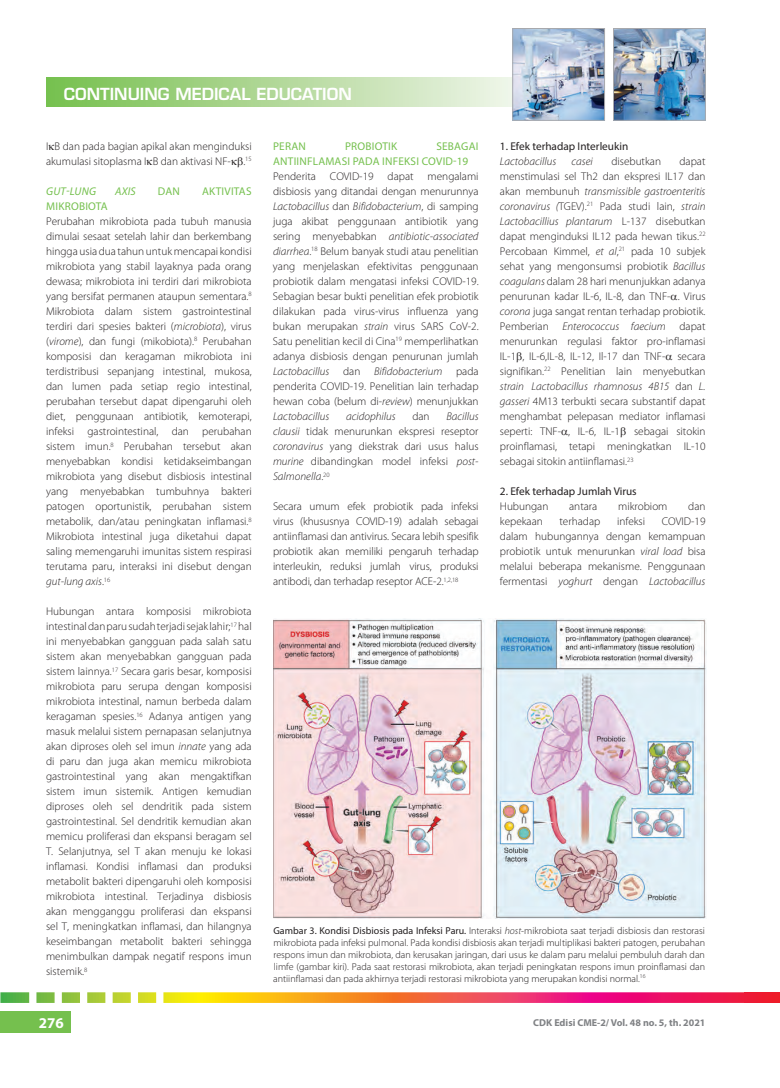
<style>
.page{position:relative;width:780px;height:1088px;background:#fff}
.page>*{position:absolute;margin:0;border:0;box-sizing:border-box;transform-origin:0 0}
.t1{font:600 16.25px "Eurostile LT Std";color:#fff}
.t2{font:700 15px "Myriad Pro";color:#fff}
.t3{font:300 11.25px/15px "Myriad Pro";color:#231f20;text-align:justify}
.t4{font:11.25px/15px "Myriad Pro";letter-spacing:.02em;color:#75c04e}
.t5{font:11.25px "Myriad Pro";color:#231f20}
.t6{font:italic 300 11.25px "Myriad Pro";color:#231f20}
.t7{font:italic 11.25px "Myriad Pro";letter-spacing:.02em;color:#75c04e}
.t8{font:300 10px/12px "Myriad Pro";color:#231f20;text-align:justify}
.t9{font:700 10px "Myriad Pro";color:#808285}
.s1{font-style:italic}
.s2{font-weight:400}
</style>
<div class="page">
<div style="left:0;top:1012px;width:71px;height:21px;background:#75c04e"></div>
<svg style="left:0;top:992px;width:780px;height:11px;background:#e57c4f"></svg>
<svg style="left:46px;top:78px;width:466px;height:29px;background:#b2d99a"></svg>
<img style="left:615px;top:30px;width:88px;height:88px">
<div style="left:613px;top:28px;width:92px;height:92px;border:1px solid #a8a9ad"></div>
<img style="left:514px;top:30px;width:88px;height:88px">
<div style="left:512px;top:28px;width:92px;height:92px;border:1px solid #a8a9ad"></div>
<img style="left:273px;top:618px;width:433px;height:300px">
<h1 class="t1" style="left:64px;top:84px;width:289px">CONTINUING MEDICAL EDUCATION</h1>
<p class="t3" style="left:46px;top:139px;width:207px">I B dan pada bagian apikal akan menginduksi akumulasi sitoplasma I B dan aktivasi NF- .<sup>15</sup></p>
<p class="t7" style="left:46px;top:184px;width:51px">GUT-LUNG</p>
<p class="t7" style="left:115px;top:184px;width:22px">AXIS</p>
<p class="t4" style="left:158px;top:184px;width:24px">DAN</p>
<p class="t4" style="left:202px;top:184px;width:51px">AKTIVITAS</p>
<p class="t4" style="left:46px;top:199px;width:63px">MIKROBIOTA</p>
<p class="t3" style="left:46px;top:214px;width:207px">Perubahan mikrobiota pada tubuh manusia dimulai sesaat setelah lahir dan berkembang hingga usia dua tahun untuk mencapai kondisi mikrobiota yang stabil layaknya pada orang dewasa; mikrobiota ini terdiri dari mikrobiota yang bersifat permanen ataupun sementara.<sup>8<br></sup>Mikrobiota dalam sistem gastrointestinal terdiri dari spesies bakteri (<span class="s1">microbiota</span>), virus (<span class="s1">virome</span>), dan fungi (mikobiota).<sup>8</sup> Perubahan komposisi dan keragaman mikrobiota ini terdistribusi sepanjang intestinal, mukosa, dan lumen pada setiap regio intestinal, perubahan tersebut dapat dipengaruhi oleh diet, penggunaan antibiotik, kemoterapi, infeksi gastrointestinal, dan perubahan sistem imun.<sup>8</sup> Perubahan tersebut akan menyebabkan kondisi ketidakseimbangan mikrobiota yang disebut disbiosis intestinal yang menyebabkan tumbuhnya bakteri patogen oportunistik, perubahan sistem metabolik, dan/atau peningkatan inflamasi.<sup>8<br></sup>Mikrobiota intestinal juga diketahui dapat saling memengaruhi imunitas sistem respirasi terutama paru, interaksi ini disebut dengan <span class="s1">gut-lung axis</span>.<sup>16</sup></p>
<p class="t3" style="left:46px;top:604px;width:207px">Hubungan antara komposisi mikrobiota intestinal dan paru sudah terjadi sejak lahir;<sup>17</sup> hal ini menyebabkan gangguan pada salah satu sistem akan menyebabkan gangguan pada sistem lainnya.<sup>17</sup> Secara garis besar, komposisi mikrobiota paru serupa dengan komposisi mikrobiota intestinal, namun berbeda dalam keragaman spesies.<sup>16</sup> Adanya antigen yang masuk melalui sistem pernapasan selanjutnya akan diproses oleh sel imun <span class="s1">innate</span> yang ada di paru dan juga akan memicu mikrobiota gastrointestinal yang akan mengaktifkan sistem imun sistemik. Antigen kemudian diproses oleh sel dendritik pada sistem gastrointestinal. Sel dendritik kemudian akan memicu proliferasi dan ekspansi beragam sel T. Selanjutnya, sel T akan menuju ke lokasi inflamasi. Kondisi inflamasi dan produksi metabolit bakteri dipengaruhi oleh komposisi mikrobiota intestinal. Terjadinya disbiosis akan mengganggu proliferasi dan ekspansi sel T, meningkatkan inflamasi, dan hilangnya keseimbangan metabolit bakteri sehingga menimbulkan dampak negatif respons imun sistemik.<sup>8</sup></p>
<p class="t4" style="left:273px;top:139px;width:207px;text-indent:163px">SEBAGAI<br>ANTIINFLAMASI PADA INFEKSI COVID-19</p>
<p class="t3" style="left:273px;top:169px;width:207px">Penderita COVID-19 dapat mengalami disbiosis yang ditandai dengan menurunnya <span class="s1">Lactobacillus</span> dan <span class="s1">Bifidobacterium</span>, di samping juga akibat penggunaan antibiotik yang sering menyebabkan <span class="s1">antibiotic-associated diarrhea</span>.<sup>18</sup> Belum banyak studi atau penelitian yang menjelaskan efektivitas penggunaan probiotik dalam mengatasi infeksi COVID-19.<br>Sebagian besar bukti penelitian efek probiotik dilakukan pada virus-virus influenza yang bukan merupakan <span class="s1">strain</span> virus SARS CoV-2.<br>Satu penelitian kecil di Cina<sup>19</sup> memperlihatkan adanya disbiosis dengan penurunan jumlah <span class="s1">Lactobacillus</span> dan <span class="s1">Bifidobacterium</span> pada penderita COVID-19. Penelitian lain terhadap hewan coba (belum di-<span class="s1">review</span>) menunjukkan <span class="s1">Lactobacillus</span></p>
<p class="t4" style="left:273px;top:139px;width:34px">PERAN</p>
<p class="t4" style="left:345px;top:139px;width:54px">PROBIOTIK</p>
<p class="t6" style="left:346px;top:410px;width:51px">acidophilus</p>
<p class="t3" style="left:412px;top:409px;width:19px">dan</p>
<p class="t3" style="left:273px;top:409px;width:207px;text-indent:173px"><span class="s1">Bacillus clausii</span> tidak menurunkan ekspresi reseptor <span class="s1">coronavirus</span> yang diekstrak dari usus halus <span class="s1">murine</span> dibandingkan model infeksi <span class="s1">post-Salmonella</span>.<sup>20</sup></p>
<p class="t3" style="left:273px;top:499px;width:207px">Secara umum efek probiotik pada infeksi virus (khususnya COVID-19) adalah sebagai antiinflamasi dan antivirus. Secara lebih spesifik probiotik akan memiliki pengaruh terhadap interleukin, reduksi jumlah virus, produksi antibodi, dan terhadap reseptor ACE-2.<sup>1,2,18</sup></p>
<p class="t5" style="left:500px;top:139px;width:130px">1. Efek terhadap Interleukin</p>
<p class="t6" style="left:500px;top:155px;width:58px">Lactobacillus</p>
<p class="t6" style="left:571px;top:155px;width:23px">casei</p>
<p class="t3" style="left:611px;top:154px;width:51px">disebutkan</p>
<p class="t3" style="left:500px;top:154px;width:207px;text-indent:179px">dapat menstimulasi sel Th2 dan ekspresi IL17 dan akan membunuh <span class="s1">transmissible gastroenteritis coronavirus (</span>TGEV).<sup>21</sup> Pada studi lain, <span class="s1">strain Lactobacillius plantarum</span> L-137 disebutkan dapat menginduksi IL12 pada hewan tikus.<sup>22<br></sup>Percobaan Kimmel, <span class="s1">et al</span>,<sup>21</sup> pada 10 subjek sehat yang mengonsumsi probiotik <span class="s1">Bacillus coagulans</span> dalam 28 hari menunjukkan adanya penurunan kadar IL-6, IL-8, dan TNF- . Virus <span class="s1">corona</span> juga sangat rentan terhadap probiotik.<br>Pemberian <span class="s1">Enterococcus faecium</span> dapat menurunkan regulasi faktor pro-inflamasi IL-1 , IL-6,IL-8, IL-12, Il-17 dan TNF- secara signifikan.<sup>22</sup> Penelitian lain menyebutkan <span class="s1">strain Lactobacillus rhamnosus 4B15</span> dan <span class="s1">L. gasseri</span> 4M13 terbukti secara substantif dapat menghambat pelepasan mediator inflamasi seperti: TNF- , IL-6, IL-1 sebagai sitokin proinflamasi, tetapi meningkatkan IL-10 sebagai sitokin antiinflamasi.<sup>23</sup></p>
<p class="t5" style="left:500px;top:484px;width:138px">2. Efek terhadap Jumlah Virus</p>
<p class="t3" style="left:500px;top:499px;width:50px">Hubungan</p>
<p class="t3" style="left:569px;top:499px;width:30px">antara</p>
<p class="t3" style="left:618px;top:499px;width:51px">mikrobiom</p>
<p class="t3" style="left:688px;top:499px;width:19px">dan</p>
<p class="t3" style="left:500px;top:514px;width:44px">kepekaan</p>
<p class="t3" style="left:559px;top:514px;width:42px">terhadap</p>
<p class="t3" style="left:617px;top:514px;width:30px">infeksi</p>
<p class="t3" style="left:500px;top:514px;width:207px;text-indent:162px">COVID-19 dalam hubungannya dengan kemampuan probiotik untuk menurunkan <span class="s1">viral load</span> bisa melalui beberapa mekanisme. Penggunaan fermentasi <span class="s1">yoghurt</span> dengan <span class="s1">Lactobacillus</span></p>
<p class="t8" style="left:273px;top:924px;width:433px"><span class="s2">Gambar 3. Kondisi Disbiosis pada Infeksi Paru.</span> Interaksi <span class="s1">host</span>-mikrobiota saat terjadi disbiosis dan restorasi mikrobiota pada infeksi pulmonal. Pada kondisi disbiosis akan terjadi multiplikasi bakteri patogen, perubahan respons imun dan mikrobiota, dan kerusakan jaringan, dari usus ke dalam paru melalui pembuluh darah dan limfe (gambar kiri). Pada saat restorasi mikrobiota, akan terjadi peningkatan respons imun proinflamasi dan antiinflamasi dan pada akhirnya terjadi restorasi mikrobiota yang merupakan kondisi normal.<sup>16</sup></p>
<h2 class="t2" style="left:39px;top:1013px;width:26px">276</h2>
<p class="t9" style="left:533px;top:1016px;width:174px">CDK Edisi CME-2/ Vol. 48 no. 5, th. 2021</p>
</div>
